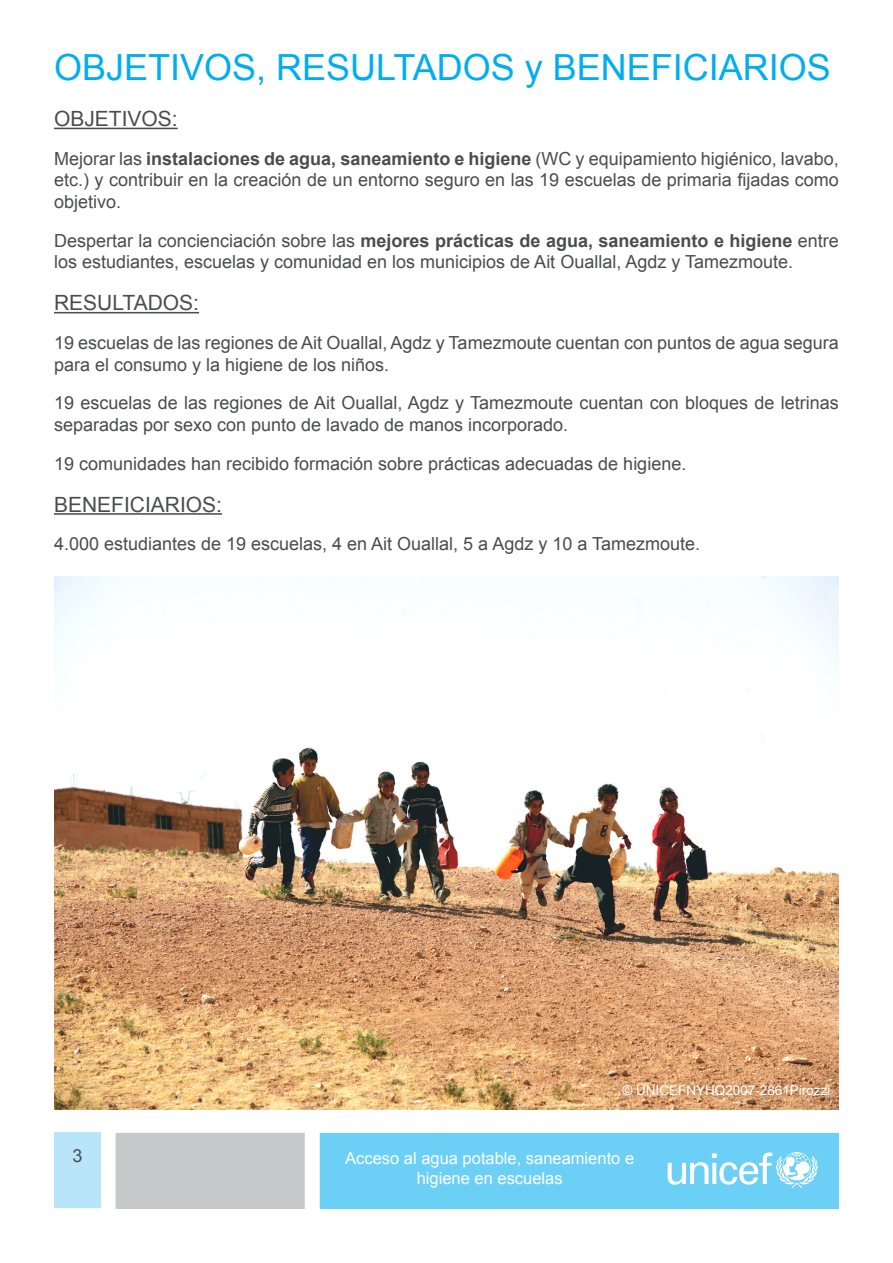
<style>
.page{position:relative;width:893px;height:1263px;background:#fff}
.page>*{position:absolute;margin:0;border:0;box-sizing:border-box;transform-origin:0 0}
.t1{font:36px "Arial";color:#00aeef}
.t2{font:21px "Arial";color:#4b4c4d}
.t3{font:18px/21.6px "Arial";color:#4b4c4d}
.t4{font:16.5px/19.8px "Arial";color:#fff;text-align:center}
.t5{font:13.5px "Arial";color:#fff}
.s1{font-weight:700}
</style>
<div class="page">
<div style="left:320px;top:1133px;width:519px;height:76px;background:#6bcff6"></div>
<div style="left:116px;top:1133px;width:189px;height:76px;background:#c7c8ca"></div>
<div style="left:54px;top:1132px;width:47px;height:76px;background:#b9e5fa"></div>
<svg style="left:668px;top:1152px;width:150px;height:36px"></svg>
<hr style="left:54px;top:128px;width:124px;height:1px;background:#4b4c4d">
<hr style="left:54px;top:312px;width:145px;height:1px;background:#4b4c4d">
<hr style="left:54px;top:513px;width:168px;height:2px;background:#4b4c4d">
<img style="left:54px;top:576px;width:785px;height:533px">
<p class="t1" style="left:54px;top:44px;width:778px">OBJETIVOS, RESULTADOS y BENEFICIARIOS</p>
<p class="t2" style="left:54px;top:105px;width:125px">OBJETIVOS:</p>
<p class="t3" style="left:54px;top:148px;width:786px;text-align:justify">Mejorar las <span class="s1">instalaciones de agua, saneamiento e higiene</span> (WC y equipamiento higiénico, lavabo, etc.) y contribuir en la creación de un entorno seguro en las 19 escuelas de primaria fijadas como objetivo.</p>
<p class="t3" style="left:54px;top:230px;width:786px">Despertar la concienciación sobre las <span class="s1">mejores prácticas de agua, saneamiento e higiene</span> entre los estudiantes, escuelas y comunidad en los municipios de Ait Ouallal, Agdz y Tamezmoute.</p>
<p class="t2" style="left:54px;top:289px;width:147px">RESULTADOS:</p>
<p class="t3" style="left:54px;top:332px;width:786px">19 escuelas de las regiones de Ait Ouallal, Agdz y Tamezmoute cuentan con puntos de agua segura para el consumo y la higiene de los niños.</p>
<p class="t3" style="left:54px;top:392px;width:786px">19 escuelas de las regiones de Ait Ouallal, Agdz y Tamezmoute cuentan con bloques de letrinas separadas por sexo con punto de lavado de manos incorporado.</p>
<p class="t3" style="left:54px;top:453px;width:634px">19 comunidades han recibido formación sobre prácticas adecuadas de higiene.</p>
<p class="t2" style="left:54px;top:491px;width:170px">BENEFICIARIOS:</p>
<p class="t3" style="left:54px;top:533px;width:648px">4.000 estudiantes de 19 escuelas, 4 en Ait Ouallal, 5 a Agdz y 10 a Tamezmoute.</p>
<p class="t3" style="left:72px;top:1145px;width:12px">3</p>
<p class="t5" style="left:622px;top:1082px;width:209px">© UNICEFNYHQ2007-2861Pirozzi</p>
<p class="t4" style="left:345px;top:1148px;width:290px">Acceso al agua potable, saneamiento e higiene en escuelas</p>
</div>
